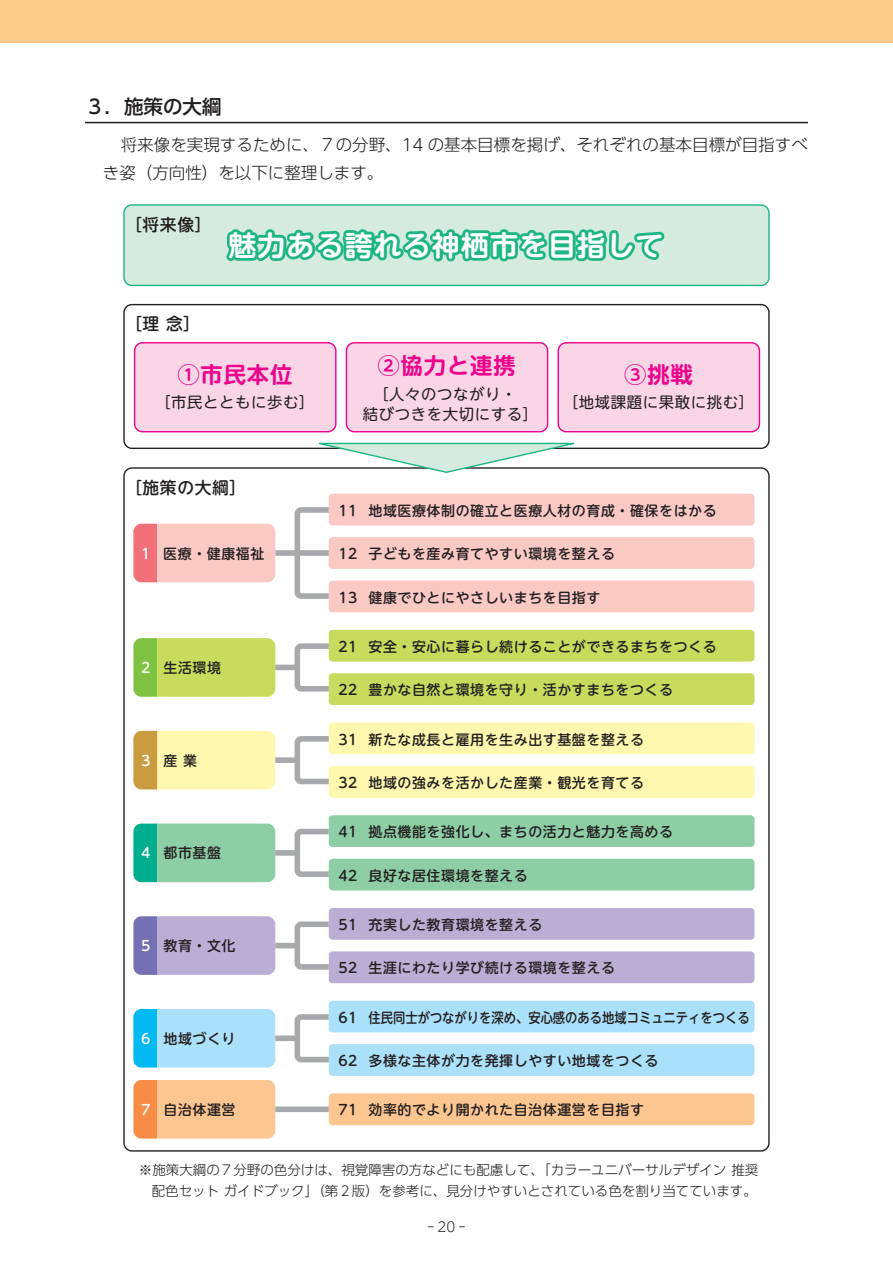
<style>
.page{position:relative;width:893px;height:1263px;background:#fff}
.page>*{position:absolute;margin:0;border:0;box-sizing:border-box;transform-origin:0 0}
.t1{font:700 27.9px "UD Shin M Go Pro De";letter-spacing:.04em;color:#fff}
.t2{font:700 22.35px "UD Shin M Go Pro De";letter-spacing:.04em;color:#ed028c}
.t3{font:500 19.5px "UD Shin Go Pro";color:#231f20}
.t4{font:500 16.8px "UD Shin M Go Pro";letter-spacing:.04em;color:#231f20}
.t5{font:300 16.5px/28.5px "UD Shin Go Pro";color:#231f20}
.t6{font:15.3px/21px "UD Shin M Go Pro";letter-spacing:.04em;color:#231f20}
.t7{font:500 13.95px "UD Shin M Go Pro";letter-spacing:.04em;color:#231f20}
.t8{font:500 13.95px "UD Shin M Go Pro";color:#231f20}
.t9{font:300 13.5px/21px "UD Shin Go Pro";color:#231f20;text-align:right}
.t10{font:300 13.5px "UD Shin M Go Pro";color:#231f20}
.s1{color:#fff}
</style>
<div class="page">
<div style="left:0;top:0;width:893px;height:43px;background:#fdcb8a"></div>
<hr style="left:85px;top:122px;width:723px;height:1px;background:#231f20">
<svg style="left:133px;top:1080px;width:142px;height:58px;background:#fbbd86"></svg>
<div style="left:124px;top:205px;width:645px;height:80px;background:#d5ebdf;border-radius:8px"></div>
<div style="left:123px;top:204px;width:647px;height:82px;border:1px solid #1eb684;border-radius:8px"></div>
<div style="left:558px;top:343px;width:201px;height:89px;background:#fad5e5;border-radius:8px"></div>
<div style="left:557px;top:342px;width:203px;height:90px;border:1px solid #ed028c;border-radius:8px"></div>
<div style="left:329px;top:722px;width:425px;height:32px;background:#fff8ae;border-radius:4px"></div>
<div style="left:329px;top:766px;width:425px;height:32px;background:#fff8ae;border-radius:4px"></div>
<div style="left:329px;top:815px;width:425px;height:32px;background:#8dcea5;border-radius:4px"></div>
<div style="left:329px;top:859px;width:425px;height:31px;background:#8dcea5;border-radius:4px"></div>
<div style="left:329px;top:908px;width:425px;height:32px;background:#bbaed4;border-radius:4px"></div>
<div style="left:329px;top:951px;width:425px;height:32px;background:#bbaed4;border-radius:4px"></div>
<div style="left:329px;top:1001px;width:425px;height:31px;background:#aae0f9;border-radius:4px"></div>
<div style="left:329px;top:1044px;width:425px;height:32px;background:#aae0f9;border-radius:4px"></div>
<div style="left:329px;top:1093px;width:425px;height:32px;background:#fcc691;border-radius:4px"></div>
<div style="left:329px;top:630px;width:425px;height:32px;background:#c8db5c;border-radius:4px"></div>
<div style="left:329px;top:673px;width:425px;height:32px;background:#c8db5c;border-radius:4px"></div>
<div style="left:329px;top:494px;width:425px;height:31px;background:#fac9c4;border-radius:4px"></div>
<div style="left:329px;top:537px;width:425px;height:32px;background:#fac9c4;border-radius:4px"></div>
<div style="left:329px;top:581px;width:425px;height:31px;background:#fac9c4;border-radius:4px"></div>
<div style="left:275px;top:1106px;width:54px;height:6px;background:#a8a9ad"></div>
<svg style="left:133px;top:229px;width:534px;height:838px"></svg>
<h3 class="t3" style="left:85px;top:90px;width:138px">３．施策の大綱</h3>
<p class="t5" style="left:103px;top:129px;width:706px;text-indent:18px">将来像を実現するために、７の分野、14 の基本目標を掲げ、それぞれの基本目標が目指すべき姿（方向性）を以下に整理します。</p>
<p class="t4" style="left:125px;top:211px;width:88px">［将来像］</p>
<p class="t4" style="left:125px;top:310px;width:77px">［理 念］</p>
<h1 class="t1" style="left:228px;top:223px;width:436px">魅力ある誇れる神栖市を目指して</h1>
<h2 class="t2" style="left:177px;top:356px;width:117px">①市民本位</h2>
<p class="t6" style="left:155px;top:391px;width:161px">［市民とともに歩む］</p>
<p class="t4" style="left:125px;top:474px;width:123px">［施策の大綱］</p>
<p class="t7" style="left:139px;top:542px;width:127px"><span class="s1">１</span> 医療・健康福祉</p>
<p class="t7" style="left:139px;top:656px;width:84px"><span class="s1">２</span> 生活環境</p>
<p class="t7" style="left:139px;top:749px;width:60px"><span class="s1">３</span> 産 業</p>
<p class="t7" style="left:139px;top:842px;width:84px"><span class="s1">４</span> 都市基盤</p>
<p class="t7" style="left:139px;top:934px;width:98px"><span class="s1">５</span> 教育・文化</p>
<p class="t7" style="left:139px;top:1027px;width:98px"><span class="s1">６</span> 地域づくり</p>
<p class="t7" style="left:139px;top:1098px;width:98px"><span class="s1">７</span> 自治体運営</p>
<h2 class="t2" style="left:378px;top:348px;width:140px">②協力と連携</h2>
<p class="t6" style="left:363px;top:382px;width:177px;text-indent:10px">［人々のつながり・<br>結びつきを大切にする］</p>
<h2 class="t2" style="left:624px;top:356px;width:70px">③挑戦</h2>
<p class="t6" style="left:563px;top:391px;width:193px">［地域課題に果敢に挑む］</p>
<p class="t7" style="left:338px;top:499px;width:380px">11 地域医療体制の確立と医療人材の育成・確保をはかる</p>
<p class="t7" style="left:338px;top:542px;width:278px">12 子どもを産み育てやすい環境を整える</p>
<p class="t7" style="left:338px;top:586px;width:263px">13 健康でひとにやさしいまちを目指す</p>
<p class="t7" style="left:338px;top:635px;width:380px">21 安全・安心に暮らし続けることができるまちをつくる</p>
<p class="t7" style="left:338px;top:679px;width:336px">22 豊かな自然と環境を守り・活かすまちをつくる</p>
<p class="t7" style="left:338px;top:728px;width:307px">31 新たな成長と雇用を生み出す基盤を整える</p>
<p class="t7" style="left:338px;top:771px;width:307px">32 地域の強みを活かした産業・観光を育てる</p>
<p class="t7" style="left:338px;top:821px;width:336px">41 拠点機能を強化し、まちの活力と魅力を高める</p>
<p class="t7" style="left:338px;top:864px;width:191px">42 良好な居住環境を整える</p>
<p class="t7" style="left:338px;top:913px;width:205px">51 充実した教育環境を整える</p>
<p class="t7" style="left:338px;top:957px;width:278px">52 生涯にわたり学び続ける環境を整える</p>
<p class="t8" style="left:338px;top:1006px;width:413px">61 住民同士がつながりを深め、安心感のある地域コミュニティをつくる</p>
<p class="t7" style="left:338px;top:1049px;width:322px">62 多様な主体が力を発揮しやすい地域をつくる</p>
<p class="t7" style="left:338px;top:1099px;width:307px">71 効率的でより開かれた自治体運営を目指す</p>
<p class="t9" style="left:139px;top:1158px;width:621px">※施策大綱の７分野の色分けは、視覚障害の方などにも配慮して、「カラーユニバーサルデザイン 推奨配色セット ガイドブック」（第２版）を参考に、見分けやすいとされている色を割り当てています。</p>
<p class="t10" style="left:427px;top:1216px;width:40px">ｰ20ｰ</p>
</div>
